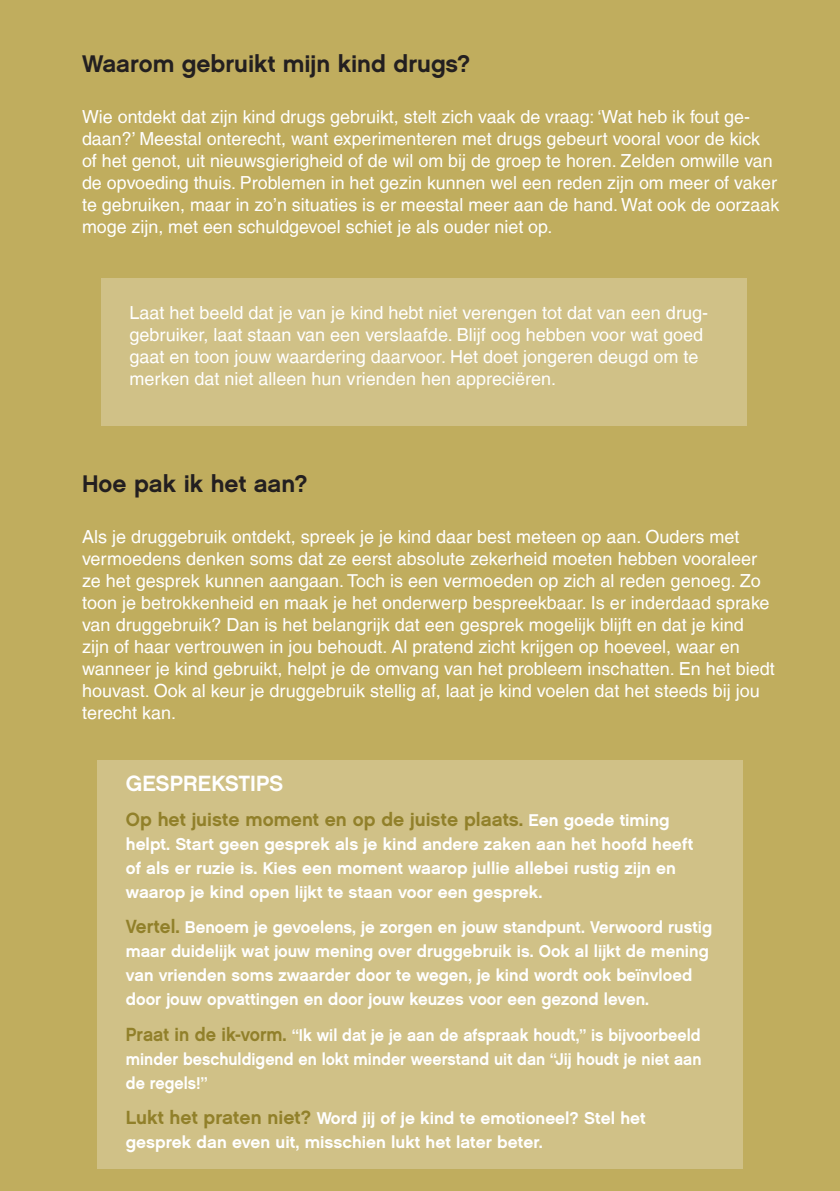
<style>
.page{position:relative;width:840px;height:1191px;background:#fff}
.page>*{position:absolute;margin:0;border:0;box-sizing:border-box;transform-origin:0 0}
.Broodtekst{font:24px "Chalet New York Nineteen Sixty";color:#231f20}
.tussentitel_grijs{font:22px "Chalet New York Nineteen Sixty";color:#fff}
.Kaderstuk_2{font:19px "Chalet New York Nineteen Sixty";color:#91802a}
.Broodtekst-2{font:18px/22px "Helvetica LT";color:#fff}
.Kaderstuk_2-2{font:17px/24px "Chalet New York Nineteen Sixty";color:#fff}
.Kaderstuk_2-3{font:17px/24px "Chalet New York Nineteen Sixty";color:#fff;text-align:justify;scale:.93 1}
.s1{font-size:17px;color:#fff}
.s2{font-size:19px;color:#91802a}
</style>
<div class="page">
<div style="left:0;top:0;width:839px;height:1191px;background:#c0ad5e"></div>
<div style="left:101px;top:278px;width:644px;height:147px;background:#d0c187"></div>
<div style="left:97px;top:760px;width:645px;height:408px;background:#d0c187"></div>
<p class="Broodtekst" style="left:82px;top:48px;width:390px">Waarom gebruikt mijn kind drugs?</p>
<p class="Broodtekst-2" style="left:82px;top:105px;width:698px">Wie ontdekt dat zijn kind drugs gebruikt, stelt zich vaak de vraag: ‘Wat heb ik fout ge&shy;daan?’ Meestal onterecht, want experimenteren met drugs gebeurt vooral voor de kick of het genot, uit nieuwsgierigheid of de wil om bij de groep te horen. Zelden omwille van de opvoeding thuis. Problemen in het gezin kunnen wel een reden zijn om meer of vaker te gebruiken, maar in zo’n situaties is er meestal meer aan de hand. Wat ook de oorzaak moge zijn, met een schuldgevoel schiet je als ouder niet op.</p>
<p class="Broodtekst-2" style="left:129px;top:302px;width:580px">Laat het beeld dat je van je kind hebt niet verengen tot dat van een drug&shy;gebruiker, laat staan van een verslaafde. Blijf oog hebben voor wat goed gaat en toon jouw waardering daarvoor. Het doet jongeren deugd om te merken dat niet alleen hun vrienden hen appreciëren.</p>
<p class="Broodtekst" style="left:82px;top:468px;width:227px">Hoe pak ik het aan?</p>
<p class="Broodtekst-2" style="left:82px;top:525px;width:694px">Als je druggebruik ontdekt, spreek je je kind daar best meteen op aan. Ouders met vermoedens denken soms dat ze eerst absolute zekerheid moeten hebben vooraleer ze het gesprek kunnen aangaan. Toch is een vermoeden op zich al reden genoeg. Zo toon je betrokkenheid en maak je het onderwerp bespreekbaar. Is er inderdaad sprake van druggebruik? Dan is het belangrijk dat een gesprek mogelijk blijft en dat je kind zijn of haar vertrouwen in jou behoudt. Al pratend zicht krijgen op hoeveel, waar en wanneer je kind gebruikt, helpt je de omvang van het probleem inschatten. En het biedt houvast. Ook al keur je druggebruik stellig af, laat je kind voelen dat het steeds bij jou terecht kan.</p>
<p class="tussentitel_grijs" style="left:126px;top:769px;width:159px">GESPREKSTIPS</p>
<p class="Kaderstuk_2" style="left:126px;top:807px;width:545px">Op het juiste moment en op de juiste plaats. <span class="s1">Een goede timing</span></p>
<p class="Kaderstuk_2-2" style="left:126px;top:832px;width:568px">helpt. Start geen gesprek als je kind andere zaken aan het hoofd heeft of als er ruzie is. Kies een moment waarop jullie allebei rustig zijn en waarop je kind open lijkt te staan voor een gesprek.</p>
<p class="Kaderstuk_2-2" style="left:126px;top:915px;width:587px"><span class="s2">Vertel.</span> Benoem je gevoelens, je zorgen en jouw standpunt. Verwoord rustig maar duidelijk wat jouw mening over druggebruik is. Ook al lijkt de mening van vrienden soms zwaarder door te wegen, je kind wordt ook beïnvloed door jouw opvattingen en door jouw keuzes voor een gezond leven.</p>
<p class="Kaderstuk_2-3" style="left:126px;top:1022px;width:620px"><span class="s2">Praat in de ik-vorm.</span> “Ik wil dat je je aan de afspraak houdt,” is bijvoorbeeld minder beschuldigend en lokt minder weerstand uit dan “Jij houdt je niet aan de regels!”</p>
<p class="Kaderstuk_2-2" style="left:126px;top:1106px;width:521px"><span class="s2">Lukt het praten niet?</span> Word jij of je kind te emotioneel? Stel het gesprek dan even uit, misschien lukt het later beter.</p>
</div>
